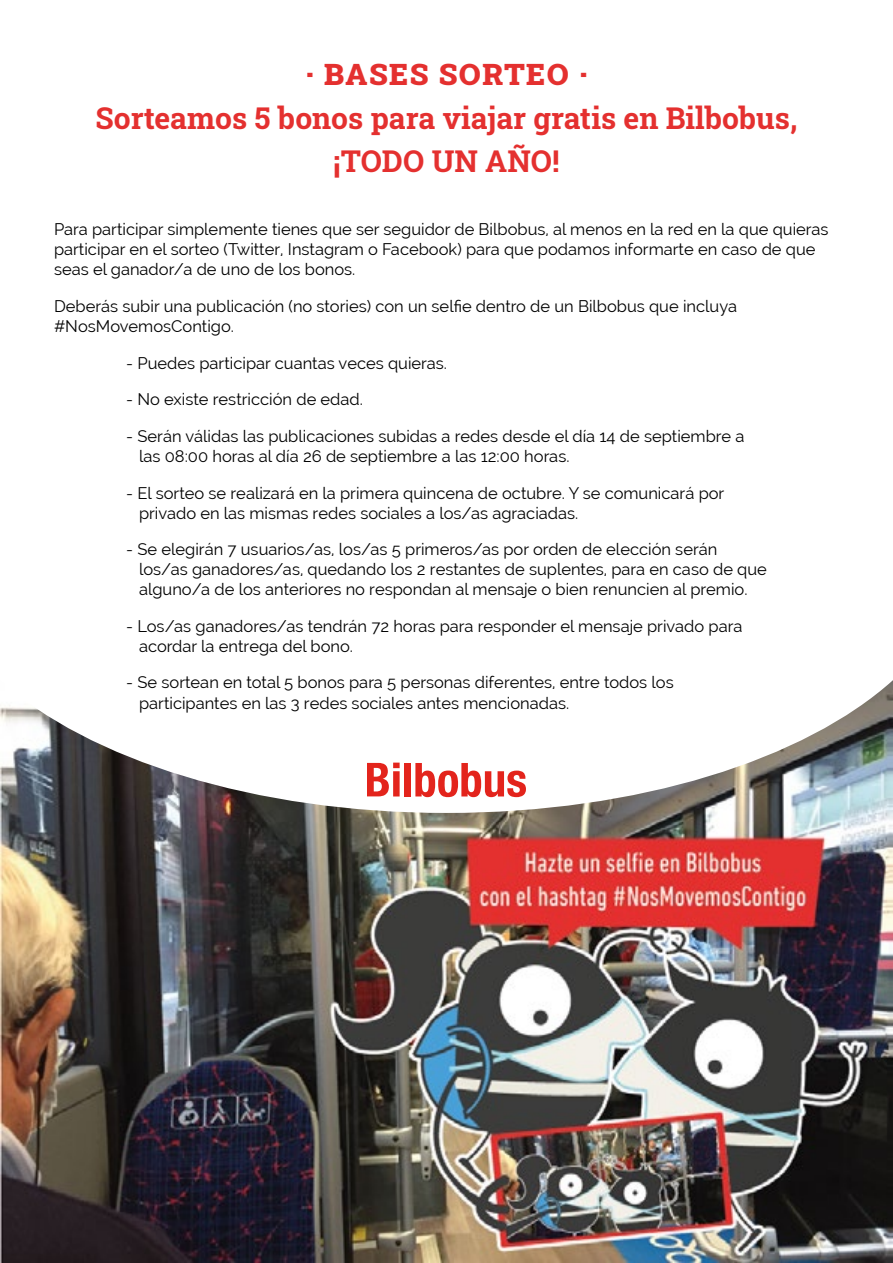
<style>
.page{position:relative;width:893px;height:1263px;background:#fff}
.page>*{position:absolute;margin:0;border:0;box-sizing:border-box;transform-origin:0 0}
.t1{font:700 30px/43.5px "Roboto Slab";color:#e4302f;text-align:center}
.t2{font:900 30px "Roboto Slab";letter-spacing:.05em;color:#e4302f}
.t3{font:16.5px/19.8px "Raleway";color:#000}
</style>
<div class="page">
<img style="left:0;top:680px;width:893px;height:583px">
<svg style="left:367px;top:763px;width:33px;height:33px"></svg>
<div style="left:404px;top:763px;width:7px;height:33px;background:#e3241c"></div>
<svg style="left:415px;top:763px;width:111px;height:34px"></svg>
<h1 class="t2" style="left:305px;top:54px;width:283px">· BASES SORTEO ·</h1>
<h1 class="t1" style="left:96px;top:96px;width:703px">Sorteamos 5 bonos para viajar gratis en Bilbobus, ¡TODO UN AÑO!</h1>
<p class="t3" style="left:54px;top:220px;width:776px">Para participar simplemente tienes que ser seguidor de Bilbobus, al menos en la red en la que quieras participar en el sorteo (Twitter, Instagram o Facebook) para que podamos informarte en caso de que seas el ganador/a de uno de los bonos.</p>
<p class="t3" style="left:54px;top:296px;width:685px">Deberás subir una publicación (no stories) con un selfie dentro de un Bilbobus que incluya #NosMovemosContigo.</p>
<p class="t3" style="left:126px;top:353px;width:322px">- Puedes participar cuantas veces quieras.</p>
<p class="t3" style="left:126px;top:390px;width:238px">- No existe restricción de edad.</p>
<p class="t3" style="left:139px;top:426px;width:607px;text-indent:-13px">- Serán válidas las publicaciones subidas a redes desde el día 14 de septiembre a las 08:00 horas al día 26 de septiembre a las 12:00 horas.</p>
<p class="t3" style="left:139px;top:483px;width:587px;text-indent:-13px">- El sorteo se realizará en la primera quincena de octubre. Y se comunicará por privado en las mismas redes sociales a los/as agraciadas.</p>
<p class="t3" style="left:139px;top:540px;width:629px;text-indent:-13px">- Se elegirán 7 usuarios/as, los/as 5 primeros/as por orden de elección serán los/as ganadores/as, quedando los 2 restantes de suplentes, para en caso de que alguno/a de los anteriores no respondan al mensaje o bien renuncien al premio.</p>
<p class="t3" style="left:139px;top:616px;width:605px;text-indent:-13px">- Los/as ganadores/as tendrán 72 horas para responder el mensaje privado para acordar la entrega del bono.</p>
<p class="t3" style="left:139px;top:672px;width:536px;line-height:21px;text-indent:-13px">- Se sortean en total 5 bonos para 5 personas diferentes, entre todos los participantes en las 3 redes sociales antes mencionadas.</p>
</div>
